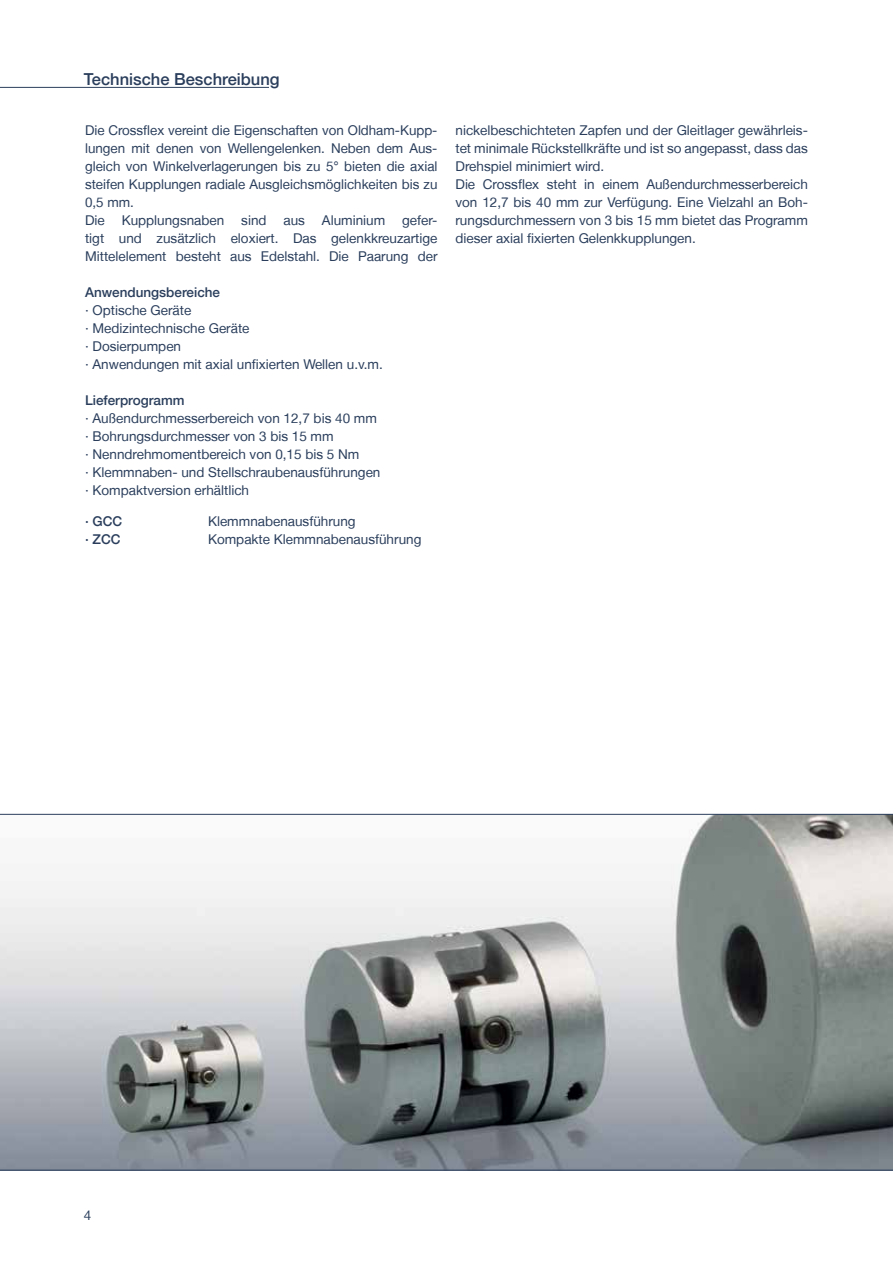
<style>
.page{position:relative;width:893px;height:1263px;background:#fff}
.page>*{position:absolute;margin:0;border:0;box-sizing:border-box;transform-origin:0 0}
.t1{font:500 16.5px "Helvetica Neue LT";color:#2a3e5c}
.t2{font:13.5px/18px "Helvetica Neue LT";color:#2a3e5c}
.t3{font:500 13.5px "Helvetica Neue LT";color:#2a3e5c}
</style>
<div class="page">
<svg style="left:0;top:814px;width:893px;height:356px"></svg>
<hr style="left:0;top:87px;width:278px;height:1px;background:#2a3e5c">
<hr style="left:269px;top:86px;width:12px;height:4px;background:#fff">
<p class="t1" style="left:84px;top:69px;width:197px">Technische Beschreibung</p>
<p class="t2" style="left:85px;top:121px;width:354px">Die Crossflex vereint die Eigenschaften von Oldham-Kupp&shy;lungen mit denen von Wellengelenken. Neben dem Aus&shy;gleich von Winkelverlagerungen bis zu 5° bieten die axial steifen Kupplungen radiale Ausgleichsmöglichkeiten bis zu 0,5 mm.<br>Die</p>
<p class="t2" style="left:85px;top:211px;width:354px;text-align:justify;text-indent:317px">gefer&shy;tigt und zusätzlich eloxiert. Das gelenkkreuzartige Mittelelement besteht aus Edelstahl. Die Paarung der</p>
<p class="t2" style="left:122px;top:211px;width:104px">Kupplungsnaben</p>
<p class="t2" style="left:241px;top:211px;width:27px">sind</p>
<p class="t2" style="left:283px;top:211px;width:23px">aus</p>
<p class="t2" style="left:322px;top:211px;width:65px">Aluminium</p>
<p class="t3" style="left:85px;top:284px;width:137px">Anwendungsbereiche</p>
<p class="t2" style="left:85px;top:301px;width:299px">· Optische Geräte<br>· Medizintechnische Geräte<br>· Dosierpumpen<br>· Anwendungen mit axial unfixierten Wellen u.v.m.</p>
<p class="t3" style="left:85px;top:392px;width:101px">Lieferprogramm</p>
<p class="t2" style="left:85px;top:409px;width:297px">· Außendurchmesserbereich von 12,7 bis 40 mm · Bohrungsdurchmesser von 3 bis 15 mm<br>· Nenndrehmomentbereich von 0,15 bis 5 Nm<br>· Klemmnaben- und Stellschraubenausführungen · Kompaktversion erhältlich</p>
<p class="t3" style="left:85px;top:513px;width:39px">· GCC</p>
<p class="t2" style="left:208px;top:512px;width:149px">Klemmnabenausführung</p>
<p class="t3" style="left:85px;top:531px;width:37px">· ZCC</p>
<p class="t2" style="left:208px;top:530px;width:215px">Kompakte Klemmnabenausführung</p>
<p class="t2" style="left:455px;top:121px;width:354px">nickelbeschichteten Zapfen und der Gleitlager gewährleis&shy;tet minimale Rückstellkräfte und ist so angepasst, dass das Drehspiel minimiert wird.<br>Die Crossflex steht in einem Außendurchmesserbereich von 12,7 bis 40 mm zur Verfügung. Eine Vielzahl an Boh&shy;rungsdurchmessern von 3 bis 15 mm bietet das Programm dieser axial fixierten Gelenkkupplungen.</p>
<p class="t2" style="left:84px;top:1206px;width:9px">4</p>
</div>
